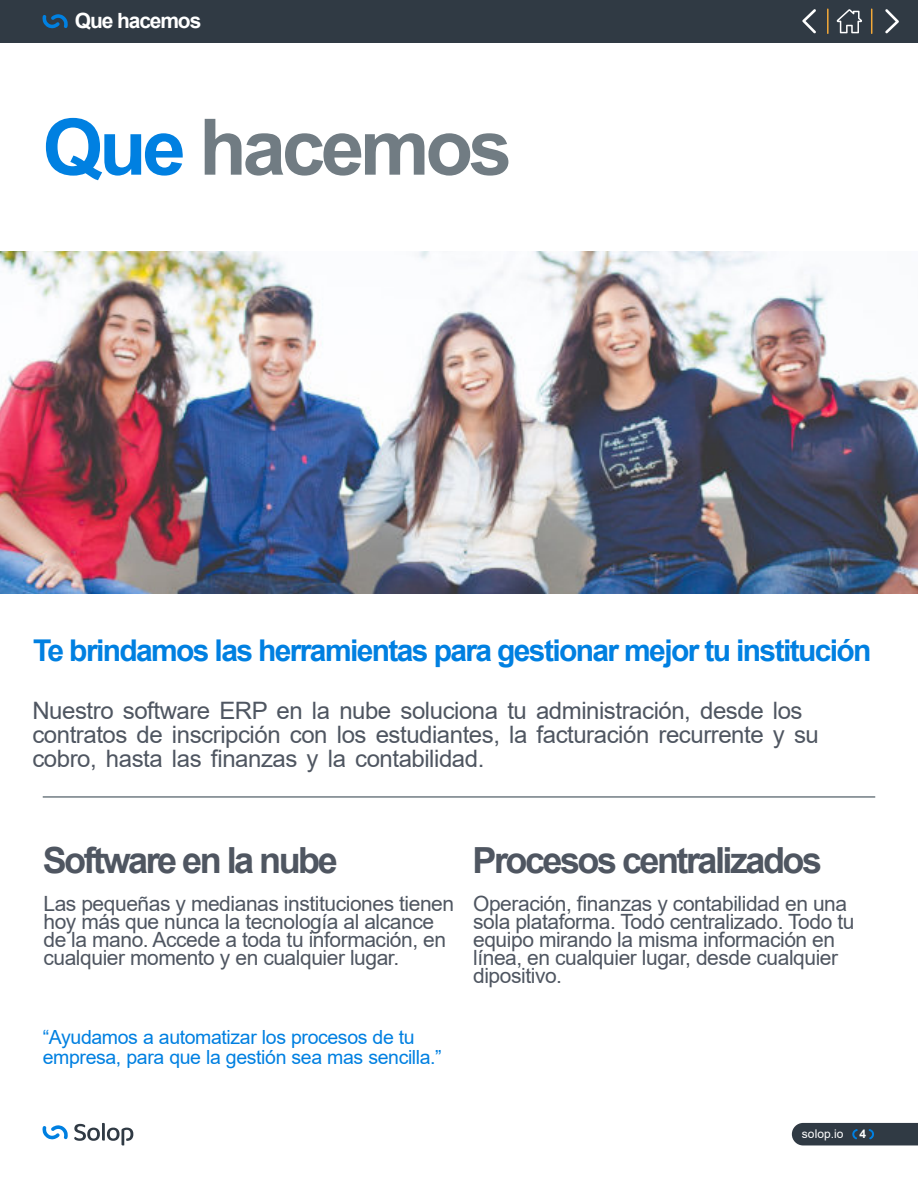
<style>
.page{position:relative;width:918px;height:1188px;background:#fff}
.page>*{position:absolute;margin:0;border:0;box-sizing:border-box;transform-origin:0 0}
.t1{font:700 78px "Arial";letter-spacing:-.055em;color:#717c83}
.t2{font:700 36px "Arial";letter-spacing:-.07em;color:#4f5661}
.t3{font:700 30px "Arial";letter-spacing:-.055em;color:#0080e1}
.t4{font:24px/24px "Arial";letter-spacing:-.02em;color:#4f5661}
.t5{font:21px/18px "Arial";letter-spacing:-.02em;color:#4f5661}
.t6{font:700 21px "Arial";letter-spacing:-.055em;color:#fff}
.t7{font:19.5px/19.5px "Arial";letter-spacing:-.02em;color:#0080e1}
.t8{font:12px "Arial";letter-spacing:.005em;color:#fff}
.t9{font:700 12px "Arial";color:#fff}
.s1{color:#0080e1}
</style>
<div class="page">
<div style="left:792px;top:1123px;width:126px;height:22px;background:#303a44"></div>
<svg style="left:42px;top:1125px;width:26px;height:15px"></svg>
<svg style="left:74px;top:1123px;width:59px;height:22px"></svg>
<div style="left:0;top:0;width:918px;height:43px;background:#303a44"></div>
<hr style="left:43px;top:796px;width:832px;height:2px;background:#717c83">
<svg style="left:885px;top:9px;width:14px;height:24px"></svg>
<svg style="left:802px;top:9px;width:14px;height:24px"></svg>
<svg style="left:871px;top:9px;width:1px;height:24px"></svg>
<hr style="left:827px;top:9px;width:2px;height:24px;background:#f4a938">
<svg style="left:837px;top:9px;width:25px;height:24px"></svg>
<svg style="left:42px;top:14px;width:26px;height:14px"></svg>
<img style="left:0;top:251px;width:918px;height:343px">
<p class="t6" style="left:75px;top:13px;width:128px">Que hacemos</p>
<h1 class="t1" style="left:43px;top:118px;width:471px"><span class="s1">Que</span> hacemos</h1>
<h3 class="t3" style="left:33px;top:639px;width:840px">Te brindamos las herramientas para gestionar mejor tu institución</h3>
<p class="t4" style="left:32px;top:700px;width:788px">Nuestro software ERP en la nube soluciona tu administración, desde los contratos de inscripción con los estudiantes, la facturación recurrente y su cobro, hasta las finanzas y la contabilidad.</p>
<h2 class="t2" style="left:43px;top:847px;width:296px">Software en la nube</h2>
<p class="t5" style="left:43px;top:897px;width:412px">Las pequeñas y medianas instituciones tienen hoy más que nunca la tecnología al alcance de la mano. Accede a toda tu información, en cualquier momento y en cualquier lugar.</p>
<p class="t7" style="left:43px;top:1030px;width:400px">“Ayudamos a automatizar los procesos de tu empresa, para que la gestión sea mas sencilla.”</p>
<h2 class="t2" style="left:473px;top:847px;width:351px">Procesos centralizados</h2>
<p class="t5" style="left:473px;top:897px;width:383px">Operación, finanzas y contabilidad en una sola plataforma. Todo centralizado. Todo tu equipo mirando la misma información en línea, en cualquier lugar, desde cualquier dipositivo.</p>
<p class="t8" style="left:802px;top:1129px;width:43px">solop.io</p>
<p class="t9" style="left:860px;top:1129px;width:8px">4</p>
</div>
